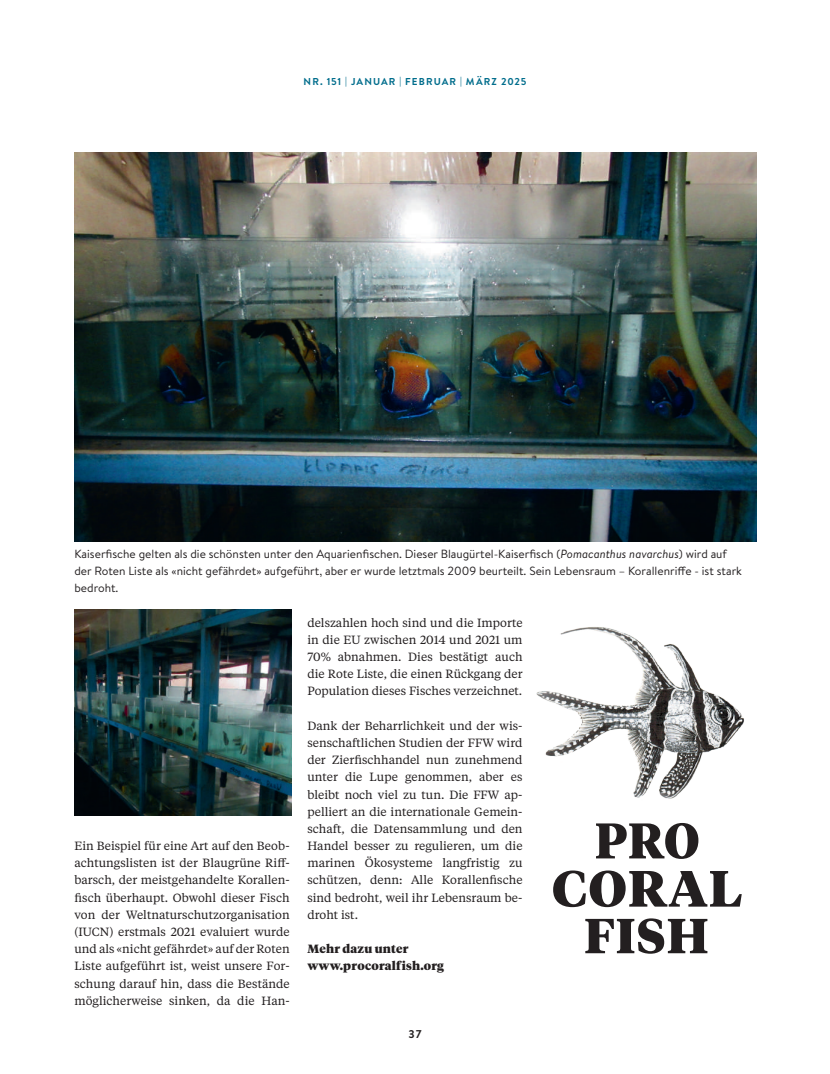
<style>
.page{position:relative;width:830px;height:1074px;background:#fff}
.page>*{position:absolute;margin:0;border:0;box-sizing:border-box;transform-origin:0 0}
.t1{font:11.88px/17.1px "Tiempos Text";color:#231f20;text-align:justify}
.t2{font:11.88px/17.2px "Brandon Text";color:#231f20}
.t3{font:900 11.88px/17.2px "Tiempos Headline";letter-spacing:.02em;color:#231f20}
.t4{font:700 11.25px "Brandon Text";color:#231f20}
.t5{font:700 10px "Brandon Text";letter-spacing:.11em;color:#006d8c}
.s1{font-style:italic}
</style>
<div class="page">
<img style="left:75px;top:152px;width:680px;height:389px">
<img style="left:536px;top:627px;width:208px;height:172px">
<svg style="left:585px;top:918px;width:122px;height:35px"></svg>
<svg style="left:553px;top:870px;width:188px;height:37px"></svg>
<svg style="left:596px;top:823px;width:102px;height:36px"></svg>
<img style="left:74px;top:609px;width:217px;height:206px">
<p class="t5" style="left:303px;top:75px;width:224px">NR. 151 | JANUAR | FEBRUAR | MÄRZ 2025</p>
<p class="t2" style="left:74px;top:544px;width:668px">Kaiserfische gelten als die schönsten unter den Aquarienfischen. Dieser Blaugürtel-Kaiserfisch (<span class="s1">Pomacanthus navarchus</span>) wird auf der Roten Liste als «nicht gefährdet» aufgeführt, aber er wurde letztmals 2009 beurteilt. Sein Lebensraum – Korallenriffe - ist stark bedroht.</p>
<p class="t1" style="left:74px;top:837px;width:216px">Ein Beispiel für eine Art auf den Beob&shy;achtungslisten ist der Blaugrüne Riff&shy;barsch, der meistgehandelte Korallen&shy;fisch überhaupt. Obwohl dieser Fisch von der Weltnaturschutzorganisation (IUCN) erstmals 2021 evaluiert wurde und als «nicht gefährdet» auf der Roten Liste aufgeführt ist, weist unsere For&shy;schung darauf hin, dass die Bestände möglicherweise sinken, da die Han-</p>
<p class="t1" style="left:307px;top:613px;width:216px">delszahlen hoch sind und die Importe in die EU zwischen 2014 und 2021 um 70% abnahmen. Dies bestätigt auch die Rote Liste, die einen Rückgang der Population dieses Fisches verzeichnet.</p>
<p class="t1" style="left:307px;top:716px;width:216px">Dank der Beharrlichkeit und der wis&shy;senschaftlichen Studien der FFW wird der Zierfischhandel nun zunehmend unter die Lupe genommen, aber es bleibt noch viel zu tun. Die FFW ap&shy;pelliert an die internationale Gemein&shy;schaft, die Datensammlung und den Handel besser zu regulieren, um die marinen Ökosysteme langfristig zu schützen, denn: Alle Korallenfische sind bedroht, weil ihr Lebensraum be&shy;droht ist.</p>
<p class="t3" style="left:307px;top:940px;width:138px">Mehr dazu unter www.procoralfish.org</p>
<p class="t4" style="left:408px;top:1026px;width:15px">37</p>
</div>
